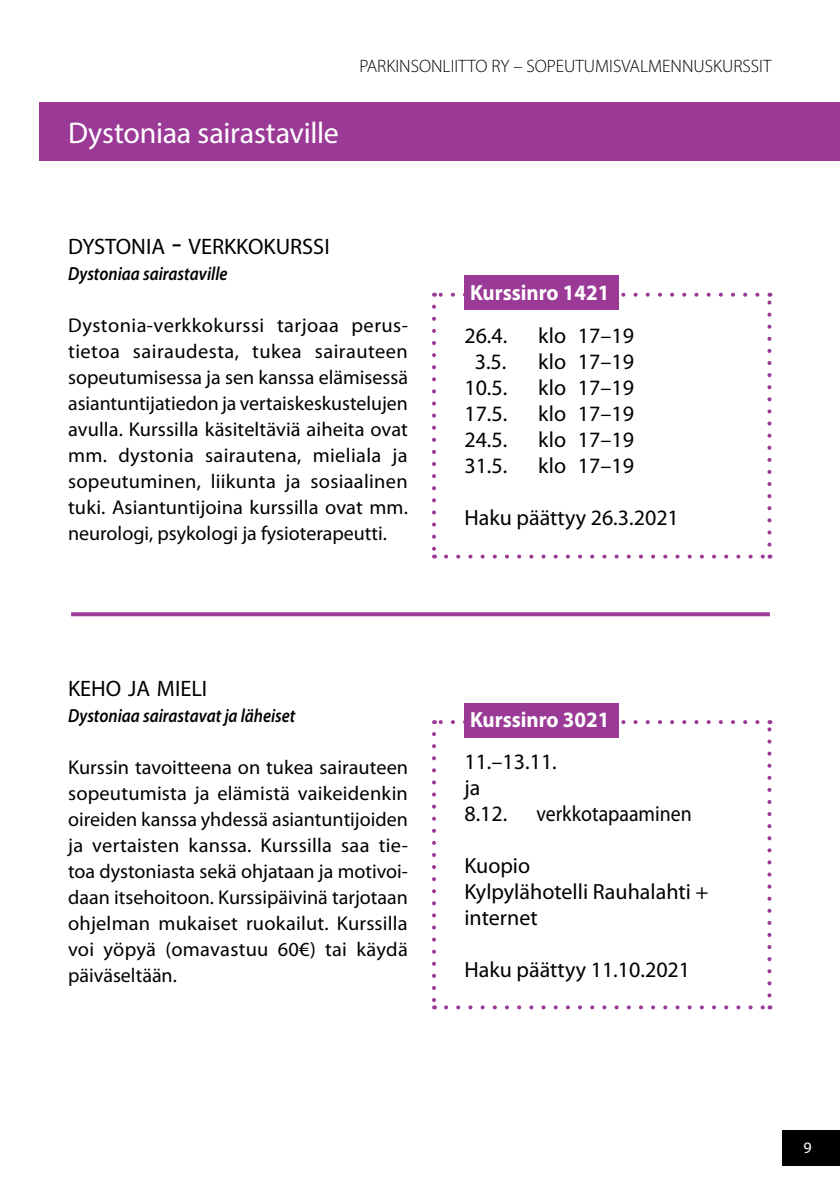
<style>
.page{position:relative;width:840px;height:1191px;background:#fff}
.page>*{position:absolute;margin:0;border:0;box-sizing:border-box;transform-origin:0 0}
.t1{font:30px "Myriad Pro";letter-spacing:-.01em;color:#fff}
.t2{font:22.4px "Myriad Pro";color:#000}
.t3{font:22px/26px "Myriad Pro";color:#000}
.t4{font:700 22px "Myriad Pro";color:#fff;scale:.95 1}
.t5{font:22px "Myriad Pro";color:#000;scale:.9 1}
.t6{font:20px/26px "Myriad Pro";color:#000;text-align:justify}
.t7{font:italic 600 19px "Myriad Pro";color:#000;scale:.88 1}
.t8{font:300 18px "Myriad Pro";color:#000}
.t9{font:16px "Myriad Pro";color:#fff}
.s1{font-size:32px}
</style>
<div class="page">
<svg style="left:71px;top:612px;width:698px;height:4px;background:#a1479d"></svg>
<div style="left:782px;top:1130px;width:57px;height:35px;background:#000"></div>
<svg style="left:445px;top:554px;width:318px;height:4px"></svg>
<svg style="left:432px;top:306px;width:4px;height:252px"></svg>
<svg style="left:767px;top:293px;width:4px;height:251px"></svg>
<svg style="left:434px;top:293px;width:323px;height:4px"></svg>
<svg style="left:445px;top:1005px;width:318px;height:4px"></svg>
<svg style="left:432px;top:734px;width:4px;height:275px"></svg>
<svg style="left:767px;top:720px;width:4px;height:275px"></svg>
<svg style="left:434px;top:720px;width:323px;height:4px"></svg>
<div style="left:464px;top:275px;width:155px;height:35px;background:#9b3a96"></div>
<div style="left:464px;top:703px;width:155px;height:34px;background:#9b3a96"></div>
<div style="left:40px;top:102px;width:799px;height:58px;background:#9b3a96"></div>
<h1 class="t1" style="left:68px;top:115px;width:272px">Dystoniaa sairastaville</h1>
<p class="t8" style="left:359px;top:55px;width:413px">PARKINSONLIITTO RY – SOPEUTUMISVALMENNUSKURSSIT</p>
<p class="t2" style="left:68px;top:233px;width:263px">DYSTONIA <span class="s1">-</span> VERKKOKURSSI</p>
<p class="t7" style="left:68px;top:262px;width:182px">Dystoniaa sairastaville</p>
<p class="t4" style="left:470px;top:278px;width:148px">Kurssinro 1421</p>
<p class="t6" style="left:68px;top:312px;width:341px">Dystonia-verkkokurssi tarjoaa perus&shy;tietoa sairaudesta, tukea sairauteen sopeutumisessa ja sen kanssa elämisessä asiantuntijatiedon ja vertaiskeskustelujen avulla. Kurssilla käsiteltäviä aiheita ovat mm. dystonia sairautena, mieliala ja sopeutuminen, liikunta ja sosiaalinen tuki. Asiantuntijoina kurssilla ovat mm. neurologi, psykologi ja fysioterapeutti.</p>
<p class="t2" style="left:68px;top:675px;width:141px">KEHO JA MIELI</p>
<p class="t7" style="left:68px;top:704px;width:260px">Dystoniaa sairastavat ja läheiset</p>
<p class="t6" style="left:68px;top:754px;width:341px">Kurssin tavoitteena on tukea sairauteen sopeutumista ja elämistä vaikeidenkin oireiden kanssa yhdessä asiantuntijoiden ja vertaisten kanssa. Kurssilla saa tie&shy;toa dystoniasta sekä ohjataan ja motivoi&shy;daan itsehoitoon. Kurssipäivinä tarjotaan ohjelman mukaiset ruokailut. Kurssilla voi yöpyä (omavastuu 60€) tai käydä päiväseltään.</p>
<p class="t3" style="left:464px;top:322px;width:44px">26.4.</p>
<p class="t3" style="left:538px;top:322px;width:97px">klo 17–19</p>
<p class="t3" style="left:474px;top:348px;width:33px">3.5.</p>
<p class="t3" style="left:538px;top:348px;width:97px">klo 17–19</p>
<p class="t3" style="left:464px;top:374px;width:44px">10.5.</p>
<p class="t3" style="left:538px;top:374px;width:97px">klo 17–19</p>
<p class="t3" style="left:464px;top:400px;width:44px">17.5.</p>
<p class="t3" style="left:538px;top:400px;width:97px">klo 17–19</p>
<p class="t3" style="left:464px;top:426px;width:44px">24.5.</p>
<p class="t3" style="left:538px;top:426px;width:97px">klo 17–19</p>
<p class="t3" style="left:464px;top:452px;width:44px">31.5.</p>
<p class="t3" style="left:538px;top:452px;width:97px">klo 17–19</p>
<p class="t3" style="left:464px;top:504px;width:216px">Haku päättyy 26.3.2021</p>
<p class="t4" style="left:470px;top:705px;width:148px">Kurssinro 3021</p>
<p class="t3" style="left:464px;top:748px;width:94px">11.–13.11. ja<br>8.12.</p>
<p class="t5" style="left:536px;top:800px;width:174px">verkkotapaaminen</p>
<p class="t3" style="left:464px;top:852px;width:246px">Kuopio<br>Kylpylähotelli Rauhalahti + internet</p>
<p class="t3" style="left:464px;top:956px;width:227px">Haku päättyy 11.10.2021</p>
<p class="t9" style="left:803px;top:1137px;width:10px">9</p>
</div>
